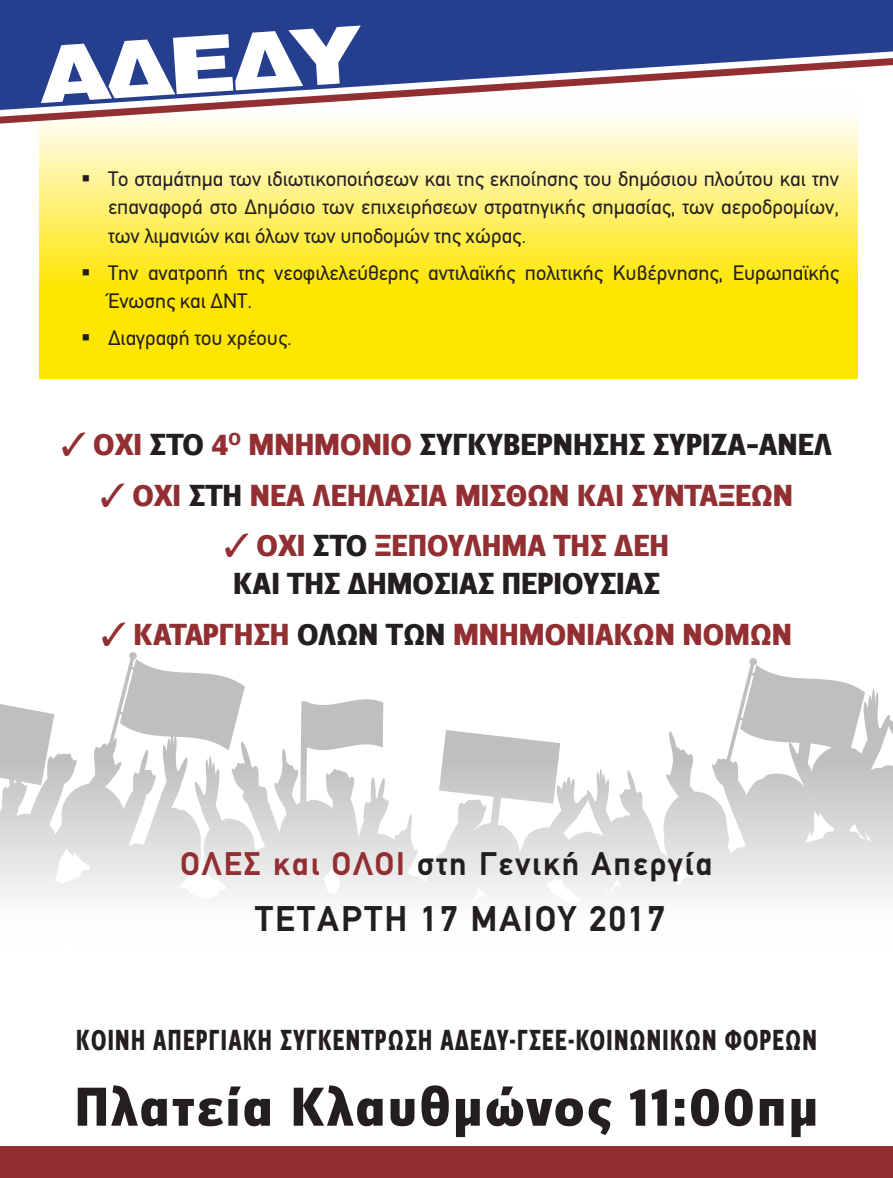
<style>
.page{position:relative;width:893px;height:1178px;background:#fff}
.page>*{position:absolute;margin:0;border:0;box-sizing:border-box;transform-origin:0 0}
.t1{font:800 57px "Zine Sans Dis Greek";letter-spacing:.04em;color:#231f20}
.Normal__Web{font:700 36px "PF Din Text";letter-spacing:.06em;color:#231f20}
.t2{font:700 33px "PF Din Text";letter-spacing:.06em;color:#231f20}
.t3{font:800 31.5px/37.8px "Zine Sans Dis Greek";color:#231f20}
.t4{font:800 31.5px "Zine Sans Dis Greek";color:#922f33}
.t5{font:800 30px "Zine Sans Dis Greek";letter-spacing:.06em;color:#231f20;scale:.76 1}
.t6{font:21px/28.5px "PF Din Text";color:#231f20;text-align:justify}
.s1{color:#922f33}
.s2{color:#231f20}
</style>
<div class="page">
<svg style="left:0;top:652px;width:893px;height:245px"></svg>
<svg style="left:39px;top:124px;width:819px;height:254px;background:#ffed4c"></svg>
<div style="left:0;top:0;width:893px;height:58px;background:#253f8e"></div>
<svg style="left:37px;top:26px;width:327px;height:32px"></svg>
<svg style="left:0;top:58px;width:893px;height:66px"></svg>
<div style="left:0;top:1146px;width:893px;height:32px;background:#922f33"></div>
<svg style="left:91px;top:186px;width:21px;height:1px"></svg>
<svg style="left:91px;top:280px;width:21px;height:1px"></svg>
<svg style="left:91px;top:345px;width:21px;height:1px"></svg>
<p class="t6" style="left:108px;top:165px;width:732px;text-indent:-27px">▪ Το σταμάτημα των ιδιωτικοποιήσεων και της εκποίησης του δημόσιου πλούτου και την επαναφορά στο Δημόσιο των επιχειρήσεων στρατηγικής σημασίας, των αεροδρομίων, των λιμανιών και όλων των υποδομών της χώρας.</p>
<p class="t6" style="left:108px;top:259px;width:732px;text-indent:-27px">▪ Την ανατροπή της νεοφιλελεύθερης αντιλαϊκής πολιτικής Κυβέρνησης, Ευρωπαϊκής<br>Ένωσης και ΔΝΤ.</p>
<p class="t6" style="left:81px;top:324px;width:212px">▪ Διαγραφή του χρέους.</p>
<p class="t3" style="left:61px;top:427px;width:773px"><span class="s1">✓ ΟΧΙ</span> ΣΤΟ <span class="s1">4</span><sup>Ο</sup> <span class="s1">ΜΝΗΜΟΝΙΟ</span> ΣΥΓΚΥΒΕΡΝΗΣΗΣ ΣΥΡΙΖΑ–ΑΝΕΛ</p>
<p class="t4" style="left:100px;top:479px;width:695px">✓ ΟΧΙ <span class="s2">ΣΤΗ</span> ΝΕΑ ΛΕΗΛΑΣΙΑ ΜΙΣΘΩΝ ΚΑΙ ΣΥΝΤΑΞΕΩΝ</p>
<p class="t3" style="left:224px;top:528px;width:447px"><span class="s1">✓ ΟΧΙ</span> ΣΤΟ <span class="s1">ΞΕΠΟΥΛΗΜΑ ΤΗΣ ΔΕΗ<br></span>ΚΑΙ ΤΗΣ ΔΗΜΟΣΙΑΣ ΠΕΡΙΟΥΣΙΑΣ</p>
<p class="t4" style="left:101px;top:618px;width:693px">✓ ΚΑΤΑΡΓΗΣΗ <span class="s2">ΟΛΩΝ ΤΩΝ</span> ΜΝΗΜΟΝΙΑΚΩΝ ΝΟΜΩΝ</p>
<p class="t2" style="left:181px;top:845px;width:533px"><span class="s1">ΟΛΕΣ και ΟΛΟΙ</span> στη Γενική Απεργία</p>
<p class="Normal__Web" style="left:255px;top:897px;width:411px">ΤΕΤΑΡΤΗ 17 ΜΑΙΟΥ 2017</p>
<p class="t5" style="left:76px;top:1025px;width:976px">KΟΙΝΗ ΑΠΕΡΓΙΑΚΗ ΣΥΓΚΕΝΤΡΩΣΗ ΑΔΕΔΥ-ΓΣΕΕ-ΚΟΙΝΩΝΙΚΩΝ ΦΟΡΕΩΝ</p>
<p class="t1" style="left:75px;top:1078px;width:745px">Πλατεία Κλαυθμώνος 11:00πμ</p>
</div>
